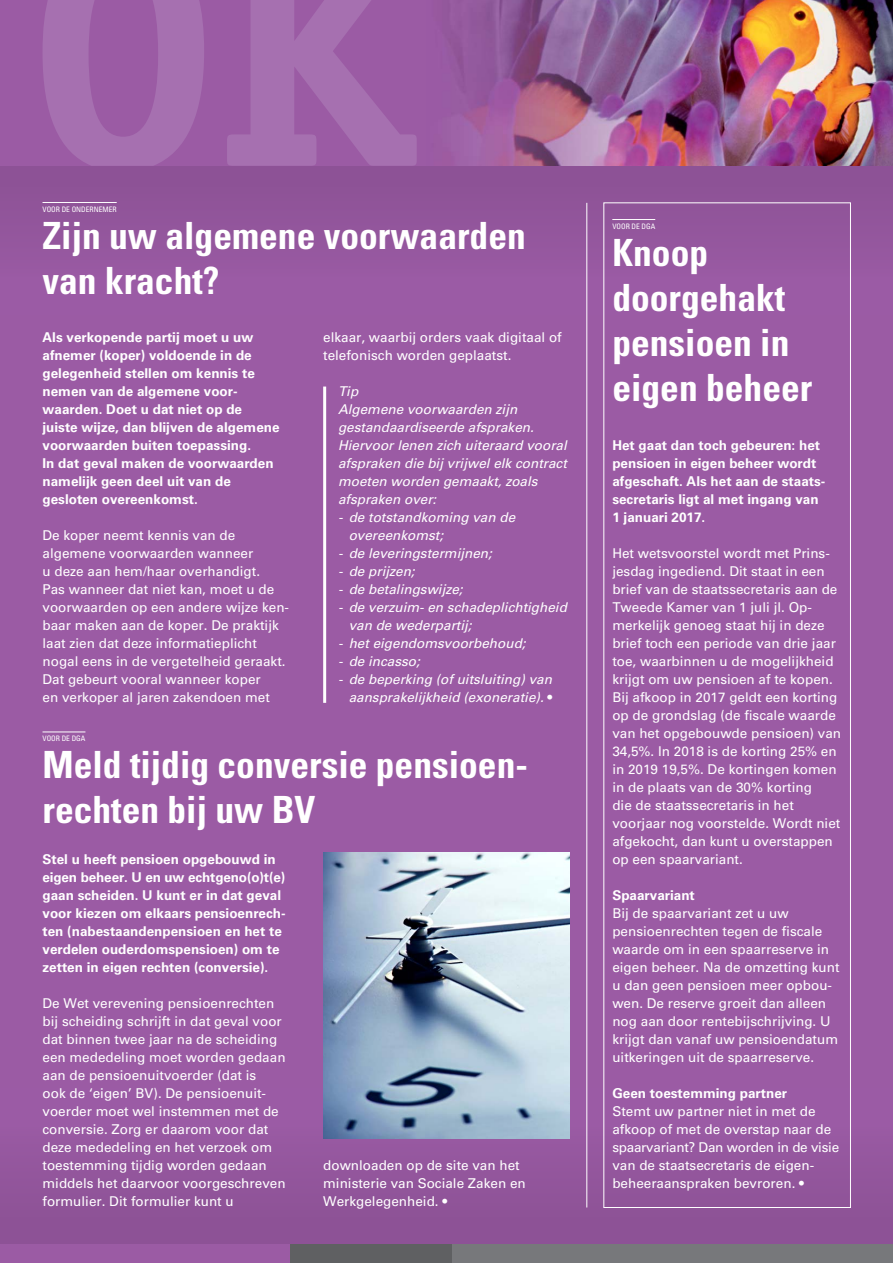
<style>
.page{position:relative;width:893px;height:1263px;background:#9b5ba4}
.page>*{position:absolute;margin:0;border:0;box-sizing:border-box;transform-origin:0 0}
.t1{font:700 condensed 37.5px/45px "Univers LT Std";color:#fff}
.t2{font:13.5px/18px "Univers LT Std";color:#fff}
.t3{font:700 13.5px/18px "Univers LT Std";color:#fff}
.t4{font:italic 13.5px/18px "Univers LT Std";color:#fff}
.t5{font:condensed 7.5px "Univers LT Std";color:#fff}
.s1{font-style:normal}
</style>
<div class="page">
<div style="left:0;top:166px;width:893px;height:149px;background:#94579e"></div>
<div style="left:0;top:1089px;width:893px;height:174px;background:#93569c"></div>
<img style="left:448px;top:0;width:445px;height:166px">
<div style="left:0;top:1244px;width:893px;height:19px;background:#77787b"></div>
<div style="left:289px;top:1244px;width:163px;height:19px;background:#5f6062"></div>
<div style="left:0;top:1244px;width:289px;height:19px;background:#9b5ba4"></div>
<svg style="left:43px;top:0;width:374px;height:166px;fill:#a670b0"></svg>
<div style="left:603px;top:202px;width:248px;height:1006px;border:1px solid #fff"></div>
<hr style="left:43px;top:202px;width:74px;height:1px;background:#fff">
<hr style="left:323px;top:387px;width:3px;height:316px;background:#fff">
<hr style="left:612px;top:219px;width:43px;height:1px;background:#fff">
<hr style="left:586px;top:203px;width:1px;height:1004px;background:#fff">
<hr style="left:43px;top:731px;width:42px;height:1px;background:#fff">
<img style="left:323px;top:852px;width:247px;height:286px">
<p class="t5" style="left:43px;top:204px;width:76px">VOOR DE ONDERNEMER</p>
<h1 class="t1" style="left:43px;top:213px;width:485px">Zijn uw algemene voorwaarden van kracht?</h1>
<p class="t5" style="left:612px;top:221px;width:44px">VOOR DE DGA</p>
<h1 class="t1" style="left:612px;top:230px;width:201px">Knoop doorgehakt pensioen in eigen beheer</h1>
<p class="t2" style="left:323px;top:328px;width:240px">elkaar, waarbij orders vaak digitaal of telefonisch worden geplaatst.</p>
<p class="t4" style="left:338px;top:382px;width:230px">Tip<br>Algemene voorwaarden zijn gestandaardiseerde afspraken.<br>Hiervoor lenen zich uiteraard vooral afspraken die bij vrijwel elk contract moeten worden gemaakt, zoals afspraken over:</p>
<p class="t4" style="left:349px;top:508px;width:168px;text-indent:-11px">- de totstandkoming van de overeenkomst;</p>
<p class="t4" style="left:338px;top:544px;width:155px">- de leveringstermijnen;</p>
<p class="t4" style="left:338px;top:562px;width:78px">- de prijzen;</p>
<p class="t4" style="left:338px;top:580px;width:126px">- de betalingswijze;</p>
<p class="t4" style="left:349px;top:598px;width:220px;text-indent:-11px">- de verzuim- en schadeplichtigheid van de wederpartij;</p>
<p class="t4" style="left:338px;top:634px;width:189px">- het eigendomsvoorbehoud;</p>
<p class="t4" style="left:338px;top:652px;width:83px">- de incasso;</p>
<p class="t4" style="left:338px;top:670px;width:216px;text-align:right">- de beperking (of uitsluiting) van aansprakelijkheid (exoneratie). <span class="s1">•</span></p>
<p class="t3" style="left:43px;top:328px;width:239px">Als verkopende partij moet u uw afnemer (koper) voldoende in de gelegenheid stellen om kennis te nemen van de algemene voor&shy;waarden. Doet u dat niet op de juiste wijze, dan blijven de algemene voorwaarden buiten toepassing.<br>In dat geval maken de voorwaarden namelijk geen deel uit van de gesloten overeenkomst.</p>
<p class="t2" style="left:43px;top:526px;width:248px">De koper neemt kennis van de algemene voorwaarden wanneer<br>u deze aan hem/haar overhandigt.<br>Pas wanneer dat niet kan, moet u de voorwaarden op een andere wijze ken&shy;baar maken aan de koper. De praktijk laat zien dat deze informatieplicht nogal eens in de vergetelheid geraakt.<br>Dat gebeurt vooral wanneer koper<br>en verkoper al jaren zakendoen met</p>
<p class="t3" style="left:612px;top:436px;width:215px">Het gaat dan toch gebeuren: het pensioen in eigen beheer wordt afgeschaft. Als het aan de staats&shy;secretaris ligt al met ingang van<br>1 januari 2017.</p>
<p class="t2" style="left:612px;top:544px;width:230px">Het wetsvoorstel wordt met Prins&shy;jesdag ingediend. Dit staat in een brief van de staatssecretaris aan de<br>Tweede Kamer van 1 juli jl. Op&shy;merkelijk genoeg staat hij in deze brief toch een periode van drie jaar toe, waarbinnen u de mogelijkheid krijgt om uw pensioen af te kopen.<br>Bij afkoop in 2017 geldt een korting op de grondslag (de fiscale waarde van het opgebouwde pensioen) van<br>34,5%. In 2018 is de korting 25% en in 2019 19,5%. De kortingen komen in de plaats van de 30% korting<br>die de staatssecretaris in het voorjaar nog voorstelde. Wordt niet afgekocht, dan kunt u overstappen op een spaarvariant.</p>
<p class="t3" style="left:612px;top:886px;width:84px">Spaarvariant</p>
<p class="t2" style="left:612px;top:904px;width:229px">Bij de spaarvariant zet u uw pensioenrechten tegen de fiscale waarde om in een spaarreserve in eigen beheer. Na de omzetting kunt u dan geen pensioen meer opbou&shy;wen. De reserve groeit dan alleen nog aan door rentebijschrijving. U krijgt dan vanaf uw pensioendatum uitkeringen uit de spaarreserve.</p>
<p class="t3" style="left:612px;top:1084px;width:176px">Geen toestemming partner</p>
<p class="t2" style="left:612px;top:1102px;width:228px">Stemt uw partner niet in met de afkoop of met de overstap naar de spaarvariant? Dan worden in de visie van de staatsecretaris de eigen&shy;beheeraanspraken bevroren. •</p>
<p class="t5" style="left:43px;top:733px;width:44px">VOOR DE DGA</p>
<h1 class="t1" style="left:43px;top:742px;width:487px">Meld tijdig conversie pensioen&shy;rechten bij uw BV</h1>
<p class="t3" style="left:43px;top:850px;width:245px">Stel u heeft pensioen opgebouwd in eigen beheer. U en uw echtgeno(o)t(e) gaan scheiden. U kunt er in dat geval voor kiezen om elkaars pensioenrech&shy;ten (nabestaandenpensioen en het te verdelen ouderdomspensioen) om te zetten in eigen rechten (conversie).</p>
<p class="t2" style="left:43px;top:994px;width:245px">De Wet verevening pensioenrechten bij scheiding schrijft in dat geval voor dat binnen twee jaar na de scheiding een mededeling moet worden gedaan aan de pensioenuitvoerder (dat is<br>ook de ‘eigen’ BV). De pensioenuit&shy;voerder moet wel instemmen met de conversie. Zorg er daarom voor dat deze mededeling en het verzoek om toestemming tijdig worden gedaan middels het daarvoor voorgeschreven formulier. Dit formulier kunt u</p>
<p class="t2" style="left:323px;top:1156px;width:204px">downloaden op de site van het ministerie van Sociale Zaken en<br>Werkgelegenheid. •</p>
</div>
